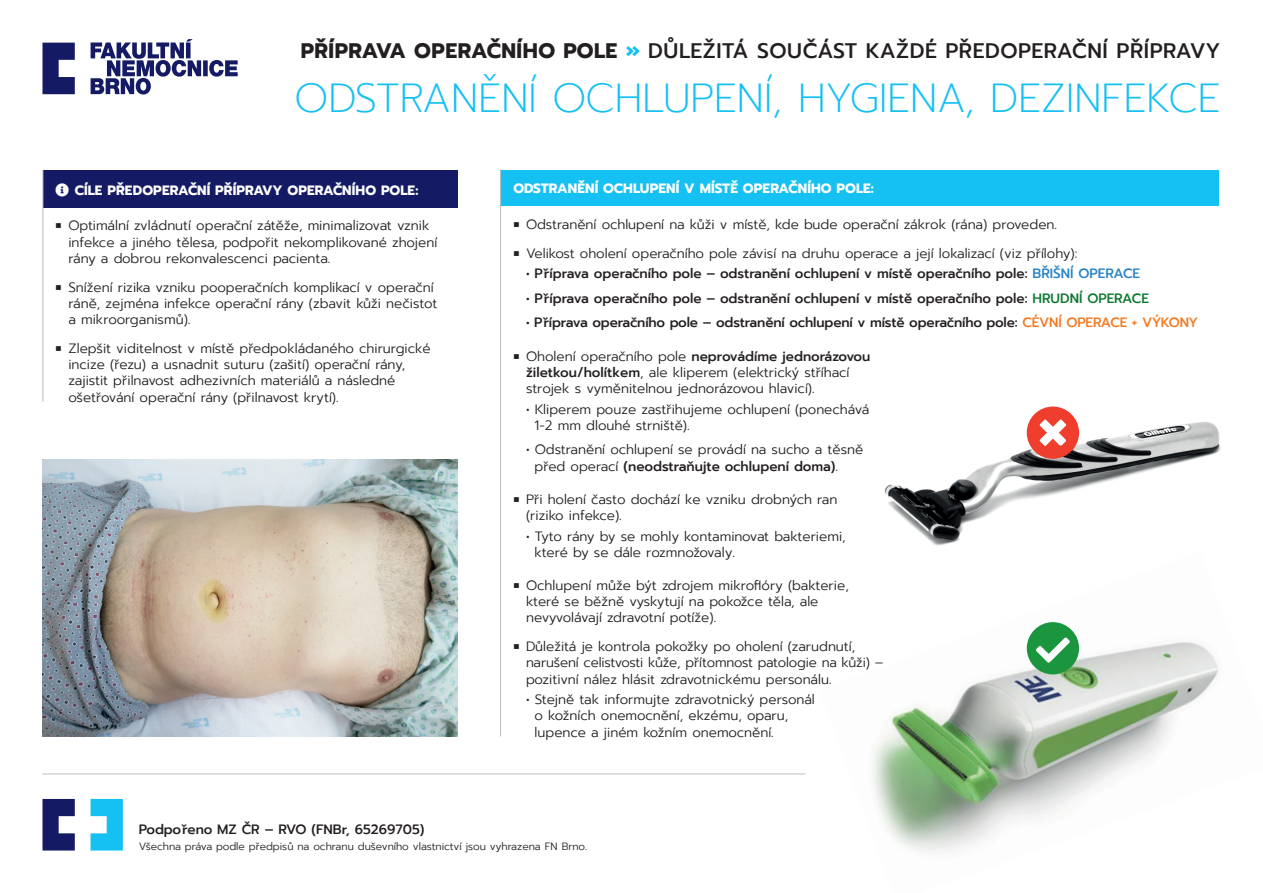
<style>
.page{position:relative;width:1263px;height:893px;background:#fff}
.page>*{position:absolute;margin:0;border:0;box-sizing:border-box;transform-origin:0 0}
.t1{font:54px "Font Awesome 5 Free Solid";color:#1b953e}
.t2{font:200 40.5px "Prompt";color:#15c0f2}
.t3{font:500 21px "Prompt";letter-spacing:.025em;color:#231f20}
.t4{font:300 13.5px/16.2px "Prompt";color:#231f20}
.t5{font:500 13.5px "Prompt";letter-spacing:-.01em;color:#231f20}
.t6{font:700 13.5px "Prompt";letter-spacing:.01em;color:#fff}
.t7{font:300 10.5px "Prompt";color:#231f20}
.s1{font-weight:700}
.s2{font-weight:700;color:#15c0f2}
.s3{color:#2783c5}
.s4{color:#0b7931}
.s5{color:#f47921}
.s6{font-weight:500}
</style>
<div class="page">
<img style="left:872px;top:641px;width:347px;height:212px">
<img style="left:43px;top:460px;width:415px;height:276px">
<img style="left:884px;top:422px;width:337px;height:124px">
<svg style="left:42px;top:799px;width:33px;height:51px"></svg>
<svg style="left:91px;top:799px;width:32px;height:51px;background:#3ccaf4"></svg>
<hr style="left:43px;top:773px;width:762px;height:1px;background:#bcbdc0">
<div style="left:501px;top:170px;width:718px;height:36px;background:#15c0f2"></div>
<hr style="left:500px;top:206px;width:1px;height:530px;background:#bcbdc0">
<hr style="left:500px;top:170px;width:1px;height:36px;background:#bcbdc0">
<div style="left:43px;top:170px;width:414px;height:37px;background:#141b64"></div>
<hr style="left:43px;top:170px;width:1px;height:37px;background:#bcbdc0">
<hr style="left:43px;top:207px;width:1px;height:195px;background:#bcbdc0">
<svg style="left:91px;top:39px;width:147px;height:56px"></svg>
<svg style="left:42px;top:43px;width:33px;height:51px"></svg>
<svg style="left:1027px;top:641px;width:52px;height:33px"></svg>
<svg style="left:1027px;top:422px;width:52px;height:37px"></svg>
<h3 class="t3" style="left:301px;top:36px;width:921px"><span class="s1">PŘÍPRAVA OPERAČNÍHO POLE</span> <span class="s2">»</span> DŮLEŽITÁ SOUČÁST KAŽDÉ PŘEDOPERAČNÍ PŘÍPRAVY</h3>
<h2 class="t2" style="left:294px;top:70px;width:927px">ODSTRANĚNÍ OCHLUPENÍ, HYGIENA, DEZINFEKCE</h2>
<p class="t6" style="left:56px;top:180px;width:364px">■□● CÍLE PŘEDOPERAČNÍ PŘÍPRAVY OPERAČNÍHO POLE:</p>
<p class="t4" style="left:68px;top:218px;width:370px;text-indent:-13px">■ Optimální zvládnutí operační zátěže, minimalizovat vznik infekce a jiného tělesa, podpořit nekomplikované zhojení rány a dobrou rekonvalescenci pacienta.</p>
<p class="t4" style="left:68px;top:279px;width:371px;text-indent:-13px">■ Snížení rizika vzniku pooperačních komplikací v operační ráně, zejména infekce operační rány (zbavit kůži nečistot a mikroorganismů).</p>
<p class="t4" style="left:68px;top:340px;width:364px;text-indent:-13px">■ Zlepšit viditelnost v místě předpokládaného chirurgické incize (řezu) a usnadnit suturu (zašití) operační rány, zajistit přilnavost adhezivních materiálů a následné ošetřování operační rány (přilnavost krytí).</p>
<p class="t6" style="left:513px;top:178px;width:362px">ODSTRANĚNÍ OCHLUPENÍ V MÍSTĚ OPERAČNÍHO POLE:</p>
<p class="t4" style="left:513px;top:216px;width:545px">■ Odstranění ochlupení na kůži v místě, kde bude operační zákrok (rána) proveden.</p>
<p class="t4" style="left:513px;top:245px;width:565px">■ Velikost oholení operačního pole závisí na druhu operace a její lokalizací (viz přílohy):</p>
<p class="t5" style="left:526px;top:264px;width:615px">• Příprava operačního pole – odstranění ochlupení v místě operačního pole: <span class="s3">BŘIŠNÍ OPERACE</span></p>
<p class="t5" style="left:526px;top:288px;width:624px">• Příprava operačního pole – odstranění ochlupení v místě operačního pole: <span class="s4">HRUDNÍ OPERACE</span></p>
<p class="t5" style="left:526px;top:313px;width:673px">• Příprava operačního pole – odstranění ochlupení v místě operačního pole: <span class="s5">CÉVNÍ OPERACE + VÝKONY</span></p>
<p class="t4" style="left:526px;top:348px;width:346px;text-indent:-13px">■ Oholení operačního pole <span class="s6">neprovádíme jednorázovou žiletkou/holítkem</span>, ale kliperem (elektrický stříhací strojek s vyměnitelnou jednorázovou hlavicí).</p>
<p class="t4" style="left:535px;top:401px;width:336px;text-indent:-9px">• Kliperem pouze zastřihujeme ochlupení (ponechává<br>1-2 mm dlouhé strniště).</p>
<p class="t4" style="left:535px;top:442px;width:330px;text-indent:-9px">• Odstranění ochlupení se provádí na sucho a těsně před operací <span class="s6">(neodstraňujte ochlupení doma)</span>.</p>
<p class="t4" style="left:526px;top:491px;width:313px;text-indent:-13px">■ Při holení často dochází ke vzniku drobných ran (riziko infekce).</p>
<p class="t4" style="left:535px;top:528px;width:313px;text-indent:-9px">• Tyto rány by se mohly kontaminovat bakteriemi, které by se dále rozmnožovaly.</p>
<p class="t4" style="left:526px;top:577px;width:324px;text-indent:-13px">■ Ochlupení může být zdrojem mikroflóry (bakterie, které se běžně vyskytují na pokožce těla, ale nevyvolávají zdravotní potíže).</p>
<p class="t4" style="left:526px;top:638px;width:359px;text-indent:-13px">■ Důležitá je kontrola pokožky po oholení (zarudnutí, narušení celistvosti kůže, přítomnost patologie na kůži) – pozitivní nález hlásit zdravotnickému personálu.</p>
<p class="t4" style="left:535px;top:691px;width:282px;text-indent:-9px">• Stejně tak informujte zdravotnický personál o kožních onemocnění, ekzému, oparu, lupence a jiném kožním onemocnění.</p>
<h1 class="t1" style="left:1026px;top:621px;width:55px">●</h1>
<p class="t5" style="left:139px;top:820px;width:287px">Podpořeno MZ ČR – RVO (FNBr, 65269705)</p>
<p class="t7" style="left:139px;top:839px;width:450px">Všechna práva podle předpisů na ochranu duševního vlastnictví jsou vyhrazena FN Brno.</p>
</div>
